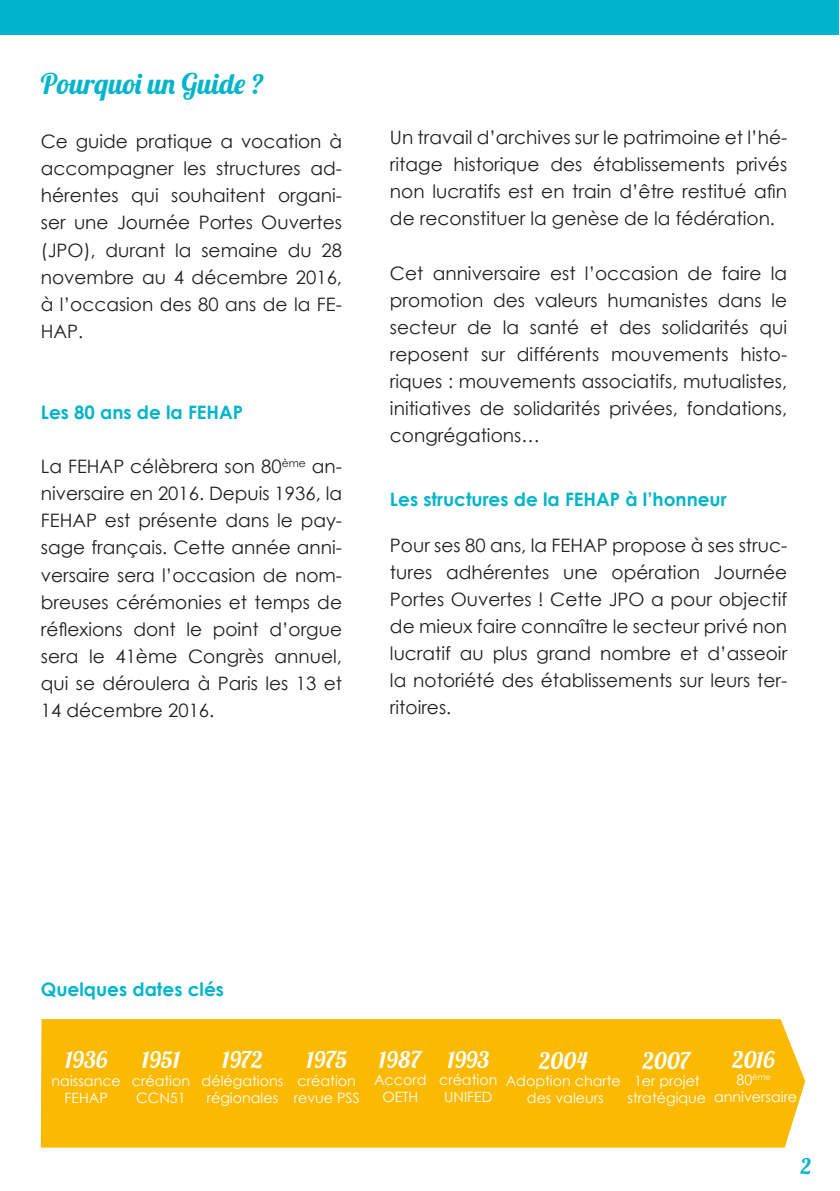
<style>
.page{position:relative;width:840px;height:1191px;background:#fff}
.page>*{position:absolute;margin:0;border:0;box-sizing:border-box;transform-origin:0 0}
.t1{font:28.4px "Lobster 1.4";color:#00b5cb}
.t2{font:22.8px "Lobster 1.4";letter-spacing:.01em;color:#fff}
.t3{font:21.4px "Lobster 1.4";color:#00b5cb}
.t4{font:18.6px/27px "Century Gothic";color:#231f20;text-align:justify}
.t5{font:700 18.6px "Century Gothic";color:#00b5cb}
.t6{font:14.2px "Century Gothic";color:#fff}
.t7{font:8.4px "Century Gothic";color:#fff}
.s1{font-size:14.2px}
</style>
<div class="page">
<hr style="left:0;top:0;width:4px;height:34px;background:#00b5cb">
<div style="left:4px;top:0;width:834px;height:34px;background:#00b5cb"></div>
<div style="left:41px;top:1019px;width:763px;height:128px;background:#fbb900"></div>
<p class="t1" style="left:41px;top:65px;width:224px">Pourquoi un Guide ?</p>
<p class="t4" style="left:41px;top:128px;width:302px">Ce guide pratique a vocation à accompagner les structures ad&shy;hérentes qui souhaitent organi&shy;ser une Journée Portes Ouvertes (JPO), durant la semaine du 28 novembre au 4 décembre 2016, à l’occasion des 80 ans de la FE-HAP.</p>
<p class="t5" style="left:41px;top:398px;width:204px">Les 80 ans de la FEHAP</p>
<p class="t4" style="left:41px;top:453px;width:302px">La FEHAP célèbrera son 80<sup>ème</sup> an&shy;niversaire en 2016. Depuis 1936, la FEHAP est présente dans le pay&shy;sage français. Cette année anni&shy;versaire sera l’occasion de nom&shy;breuses cérémonies et temps de réflexions dont le point d’orgue sera le 41ème Congrès annuel, qui se déroulera à Paris les 13 et 14 décembre 2016.</p>
<p class="t4" style="left:390px;top:124px;width:398px">Un travail d’archives sur le patrimoine et l’hé&shy;ritage historique des établissements privés non lucratifs est en train d’être restitué afin de reconstituer la genèse de la fédération.</p>
<p class="t4" style="left:390px;top:259px;width:398px">Cet anniversaire est l’occasion de faire la promotion des valeurs humanistes dans le secteur de la santé et des solidarités qui reposent sur différents mouvements histo&shy;riques : mouvements associatifs, mutualistes, initiatives de solidarités privées, fondations, congrégations…</p>
<p class="t5" style="left:390px;top:485px;width:338px">Les structures de la FEHAP à l’honneur</p>
<p class="t4" style="left:390px;top:531px;width:398px">Pour ses 80 ans, la FEHAP propose à ses struc&shy;tures adhérentes une opération Journée Portes Ouvertes ! Cette JPO a pour objectif de mieux faire connaître le secteur privé non lucratif au plus grand nombre et d’asseoir la notoriété des établissements sur leurs ter&shy;ritoires.</p>
<p class="t5" style="left:41px;top:975px;width:184px">Quelques dates clés</p>
<p class="t2" style="left:65px;top:1045px;width:44px">1936</p>
<p class="t6" style="left:52px;top:1070px;width:71px">naissance</p>
<p class="t6" style="left:65px;top:1087px;width:45px">FEHAP</p>
<p class="t2" style="left:142px;top:1045px;width:40px">1951</p>
<p class="t6" style="left:132px;top:1070px;width:60px">création</p>
<p class="t6" style="left:136px;top:1087px;width:51px">CCN51</p>
<p class="t2" style="left:222px;top:1045px;width:42px">1972</p>
<p class="t6" style="left:201px;top:1070px;width:83px">délégations</p>
<p class="t6" style="left:207px;top:1087px;width:73px">régionales</p>
<p class="t2" style="left:306px;top:1045px;width:42px">1975</p>
<p class="t6" style="left:297px;top:1070px;width:60px">création</p>
<p class="t6" style="left:293px;top:1087px;width:67px">revue PSS</p>
<p class="t2" style="left:378px;top:1045px;width:44px">1987</p>
<p class="t6" style="left:374px;top:1069px;width:54px">Accord</p>
<p class="t6" style="left:382px;top:1086px;width:37px">OETH</p>
<p class="t2" style="left:447px;top:1045px;width:43px">1993</p>
<p class="t6" style="left:439px;top:1069px;width:60px">création</p>
<p class="t6" style="left:444px;top:1086px;width:50px">UNIFED</p>
<p class="t2" style="left:539px;top:1046px;width:50px">2004</p>
<p class="t6" style="left:505px;top:1070px;width:117px">Adoption charte</p>
<p class="t6" style="left:526px;top:1087px;width:78px">des valeurs</p>
<p class="t2" style="left:642px;top:1046px;width:49px">2007</p>
<p class="t6" style="left:633px;top:1070px;width:67px">1er projet</p>
<p class="t6" style="left:627px;top:1087px;width:80px">stratégique</p>
<p class="t2" style="left:732px;top:1045px;width:44px">2016</p>
<p class="t7" style="left:736px;top:1071px;width:36px"><span class="s1">80</span>ème</p>
<p class="t6" style="left:713px;top:1086px;width:85px">anniversaire</p>
<p class="t3" style="left:800px;top:1152px;width:12px">2</p>
</div>
